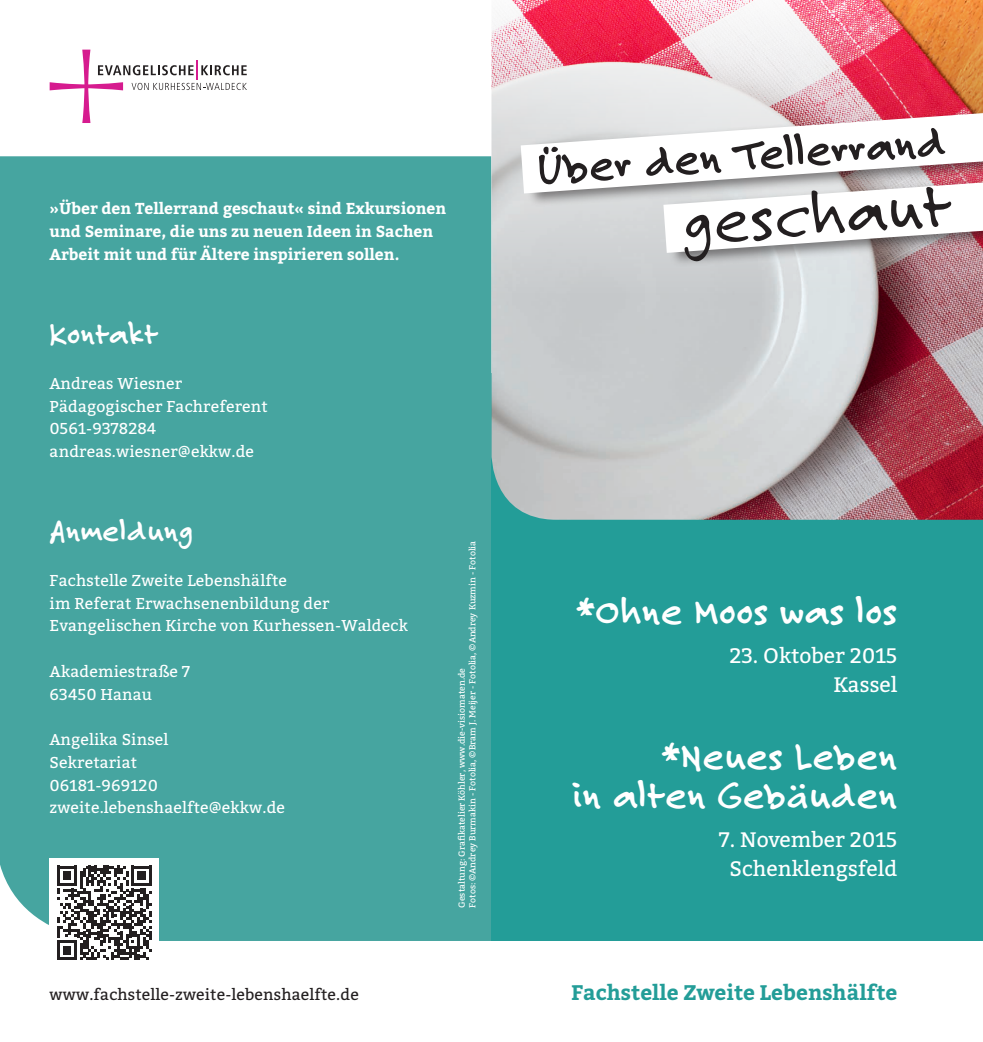
<style>
.page{position:relative;width:983px;height:1042px;background:#fff}
.page>*{position:absolute;margin:0;border:0;box-sizing:border-box;transform-origin:0 0}
.t1{font:68.25px "Felt Tip Roman";color:#231f20}
.t2{font:700 47.25px "Felt Tip Roman";color:#231f20}
.t3{font:700 40.25px/38.5px "Felt Tip Roman";letter-spacing:.01em;color:#fff;text-align:right}
.t4{font:700 31.5px "Felt Tip Roman";letter-spacing:.01em;color:#fff}
.t5{font:21px/29.8px "Bitter";color:#fff;text-align:right}
.t6{font:700 21px "Bitter";color:#239d98}
.t7{font:15.75px/22.8px "Bitter";letter-spacing:.01em;color:#fff}
.t8{font:700 15.75px/22.8px "Bitter";color:#fff}
.t9{font:15.75px "Bitter";letter-spacing:.01em;color:#231f20}
.t10{font:8.75px/10.5px "Bitter";color:#fff}
</style>
<div class="page">
<div style="left:0;top:156px;width:491px;height:785px;background:#46a5a0"></div>
<div style="left:491px;top:373px;width:491px;height:568px;background:#239d98"></div>
<img style="left:491px;top:296px;width:491px;height:224px">
<img style="left:491px;top:0;width:491px;height:296px">
<div style="left:524px;top:108px;width:458px;height:99px;background:#231f20;opacity:.54"></div>
<div style="left:666px;top:177px;width:316px;height:90px;background:#231f20;opacity:.54"></div>
<svg style="left:520px;top:113px;width:462px;height:140px"></svg>
<svg style="left:50px;top:50px;width:197px;height:73px"></svg>
<div style="left:50px;top:858px;width:109px;height:109px;background:#fff"></div>
<svg style="left:57px;top:865px;width:94px;height:95px"></svg>
<p class="t8" style="left:50px;top:197px;width:398px">»Über den Tellerrand geschaut« sind Exkursionen und Seminare, die uns zu neuen Ideen in Sachen<br>Arbeit mit und für Ältere inspirieren sollen.</p>
<h3 class="t4" style="left:50px;top:313px;width:110px">Kontakt</h3>
<p class="t7" style="left:50px;top:371px;width:220px">Andreas Wiesner<br>Pädagogischer Fachreferent<br>0561-9378284 andreas.wiesner@ekkw.de</p>
<h3 class="t4" style="left:50px;top:510px;width:145px">Anmeldung</h3>
<p class="t7" style="left:50px;top:568px;width:359px">Fachstelle Zweite Lebenshälfte<br>im Referat Erwachsenenbildung der<br>Evangelischen Kirche von Kurhessen-Waldeck</p>
<p class="t7" style="left:50px;top:659px;width:142px">Akademiestraße 7<br>63450 Hanau</p>
<p class="t7" style="left:50px;top:727px;width:237px">Angelika Sinsel<br>Sekretariat<br>06181-969120 zweite.lebenshaelfte@ekkw.de</p>
<p class="t10" style="left:456px;top:908px;width:368px;rotate:-90deg">Gestaltung: Grafikatelier Köhler, www.die-visiomaten.de<br>Fotos: ©Andrey Burmakin - Fotolia, ©Bram J. Meijer - Fotolia, ©Andrey Kuzmin - Fotolia</p>
<h2 class="t2" style="left:535px;top:138px;width:411px;rotate:-4deg">Über den Tellerrand</h2>
<h1 class="t1" style="left:679px;top:178px;width:270px;rotate:-4deg">geschaut</h1>
<h3 class="t3" style="left:577px;top:591px;width:321px">*Ohne Moos was los</h3>
<h3 class="t5" style="left:729px;top:640px;width:169px">23. Oktober 2015<br>Kassel</h3>
<h3 class="t3" style="left:573px;top:736px;width:325px">*Neues Leben<br>in alten Gebäuden</h3>
<h3 class="t5" style="left:719px;top:823px;width:179px;text-align:center">7. November 2015<br>Schenklengsfeld</h3>
<p class="t9" style="left:50px;top:982px;width:311px">www.fachstelle-zweite-lebenshaelfte.de</p>
<h3 class="t6" style="left:571px;top:976px;width:328px">Fachstelle Zweite Lebenshälfte</h3>
</div>
